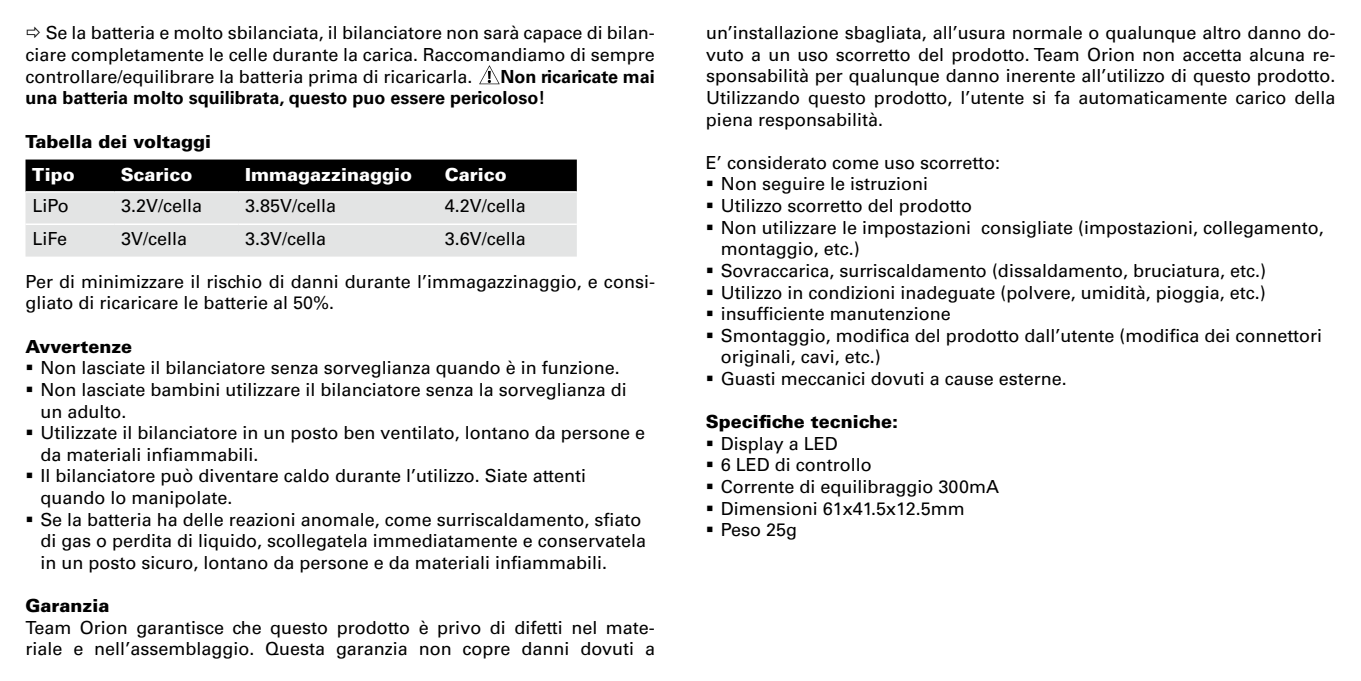
<style>
.page{position:relative;width:1361px;height:681px;background:#fff}
.page>*{position:absolute;margin:0;border:0;box-sizing:border-box;transform-origin:0 0}
.t1{font:18px/21.6px "Univers";color:#000}
.t2{font:700 18px/21.6px "Univers";color:#000}
.t3{font:900 18px "Univers";color:#000}
.t4{font:900 18px "Univers";color:#fff}
</style>
<div class="page">
<svg style="left:26px;top:159px;width:551px;height:97px;background:#979898"></svg>
<hr style="left:26px;top:191px;width:88px;height:1px;background:#fff">
<hr style="left:114px;top:191px;width:124px;height:1px;background:#fff">
<hr style="left:238px;top:191px;width:200px;height:1px;background:#fff">
<hr style="left:438px;top:191px;width:139px;height:1px;background:#fff">
<hr style="left:26px;top:223px;width:88px;height:2px;background:#fff">
<hr style="left:114px;top:223px;width:124px;height:2px;background:#fff">
<hr style="left:238px;top:223px;width:200px;height:2px;background:#fff">
<hr style="left:438px;top:223px;width:139px;height:2px;background:#fff">
<svg style="left:479px;top:65px;width:21px;height:19px"></svg>
<p class="t1" style="left:25px;top:22px;width:631px;text-align:justify;text-indent:20px">Se la batteria e molto sbilanciata, il bilanciatore non sarà capace di bilan&shy;ciare completamente le celle durante la carica. Raccomandiamo di sempre controllare/equilibrare la batteria prima di ricaricarla.</p>
<p class="t2" style="left:25px;top:66px;width:631px;text-indent:475px">Non ricaricate mai una batteria molto squilibrata, questo puo essere pericoloso!</p>
<p class="t3" style="left:25px;top:130px;width:187px">Tabella dei voltaggi</p>
<p class="t4" style="left:32px;top:163px;width:44px">Tipo</p>
<p class="t4" style="left:121px;top:163px;width:73px">Scarico</p>
<p class="t4" style="left:245px;top:163px;width:169px">Immagazzinaggio</p>
<p class="t4" style="left:445px;top:163px;width:63px">Carico</p>
<p class="t1" style="left:32px;top:195px;width:38px">LiPo</p>
<p class="t1" style="left:121px;top:195px;width:83px">3.2V/cella</p>
<p class="t1" style="left:245px;top:195px;width:93px">3.85V/cella</p>
<p class="t1" style="left:445px;top:195px;width:83px">4.2V/cella</p>
<p class="t1" style="left:32px;top:227px;width:36px">LiFe</p>
<p class="t1" style="left:121px;top:227px;width:68px">3V/cella</p>
<p class="t1" style="left:245px;top:227px;width:83px">3.3V/cella</p>
<p class="t1" style="left:445px;top:227px;width:83px">3.6V/cella</p>
<p class="t1" style="left:26px;top:270px;width:631px">Per di minimizzare il rischio di danni durante l’immagazzinaggio, e consi&shy;gliato di ricaricare le batterie al 50%.</p>
<p class="t3" style="left:26px;top:335px;width:108px">Avvertenze</p>
<p class="t1" style="left:40px;top:357px;width:607px">Non lasciate il bilanciatore senza sorveglianza quando è in funzione.<br>Non lasciate bambini utilizzare il bilanciatore senza la sorveglianza di un adulto.<br>Utilizzate il bilanciatore in un posto ben ventilato, lontano da persone e da materiali infiammabili.<br>Il bilanciatore può diventare caldo durante l’utilizzo. Siate attenti quando lo manipolate.<br>Se la batteria ha delle reazioni anomale, come surriscaldamento, sfiato di gas o perdita di liquido, scollegatela immediatamente e conservatela in un posto sicuro, lontano da persone e da materiali infiammabili.</p>
<p class="t3" style="left:25px;top:594px;width:85px">Garanzia</p>
<p class="t1" style="left:25px;top:616px;width:631px">Team Orion garantisce che questo prodotto è privo di difetti nel mate&shy;riale e nell’assemblaggio. Questa garanzia non copre danni dovuti a</p>
<p class="t1" style="left:706px;top:22px;width:631px;text-align:justify">un’installazione sbagliata, all’usura normale o qualunque altro danno do&shy;vuto a un uso scorretto del prodotto. Team Orion non accetta alcuna re&shy;sponsabilità per qualunque danno inerente all’utilizzo di questo prodotto.<br>Utilizzando questo prodotto, l’utente si fa automaticamente carico della piena responsabilità.</p>
<p class="t1" style="left:721px;top:152px;width:604px;text-indent:-15px">E’ considerato come uso scorretto:<br>Non seguire le istruzioni<br>Utilizzo scorretto del prodotto<br>Non utilizzare le impostazioni consigliate (impostazioni, collegamento, montaggio, etc.)<br>Sovraccarica, surriscaldamento (dissaldamento, bruciatura, etc.)<br>Utilizzo in condizioni inadeguate (polvere, umidità, pioggia, etc.) insufficiente manutenzione<br>Smontaggio, modifica del prodotto dall’utente (modifica dei connettori originali, cavi, etc.)<br>Guasti meccanici dovuti a cause esterne.</p>
<p class="t3" style="left:706px;top:410px;width:194px">Specifiche tecniche:</p>
<p class="t1" style="left:721px;top:432px;width:280px">Display a LED<br>6 LED di controllo<br>Corrente di equilibraggio 300mA<br>Dimensioni 61x41.5x12.5mm<br>Peso 25g</p>
</div>
